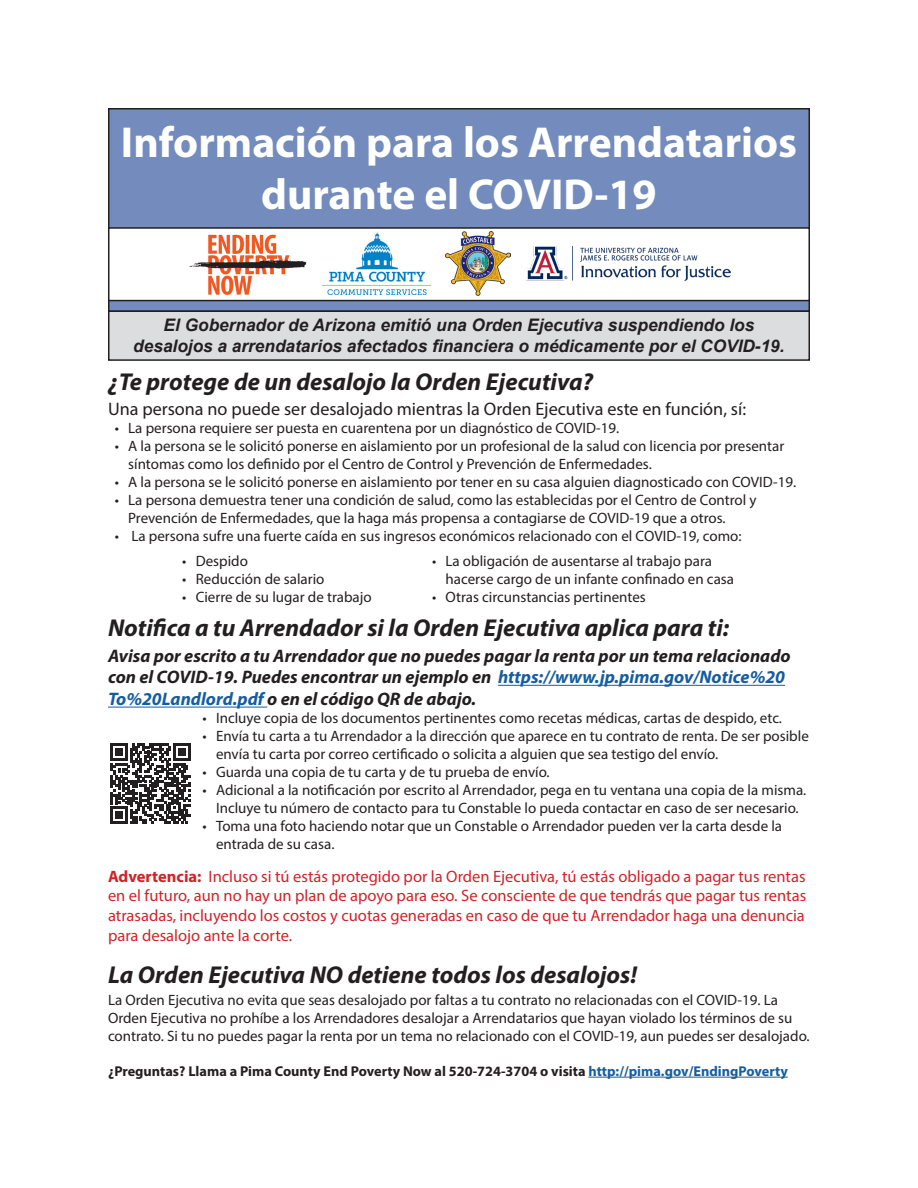
<style>
.page{position:relative;width:918px;height:1188px;background:#fff}
.page>*{position:absolute;margin:0;border:0;box-sizing:border-box;transform-origin:0 0}
.t1{font:700 43.5px/52.2px "Myriad Pro";color:#fff;text-align:center}
.t2{font:italic 700 24.45px "Myriad Pro";color:#231f20}
.t3{font:italic 700 18.15px/21.8px "Myriad Pro";color:#231f20}
.t4{font:18.15px "Myriad Pro";color:#231f20}
.t5{font:italic 700 17.25px/20.7px "Arial";color:#231f20;text-align:center}
.t6{font:16.5px/19.8px "Myriad Pro";color:#d1232a;text-align:justify}
.t7{font:15px/18px "Myriad Pro";color:#231f20}
.t8{font:700 14.25px "Myriad Pro";color:#231f20}
.s1{color:#175d9e}
.s2{font-weight:700}
</style>
<div class="page">
<div style="left:109px;top:109px;width:700px;height:202px;background:#738cbd"></div>
<div style="left:108px;top:108px;width:702px;height:204px;border:2px solid #231f20"></div>
<div style="left:109px;top:311px;width:700px;height:49px;background:#dcdddf"></div>
<div style="left:108px;top:310px;width:702px;height:51px;border:2px solid #231f20"></div>
<hr style="left:498px;top:685px;width:287px;height:1px;background:#175d9e">
<hr style="left:108px;top:707px;width:159px;height:1px;background:#175d9e">
<hr style="left:588px;top:1077px;width:200px;height:1px;background:#175d9e">
<div style="left:109px;top:228px;width:700px;height:73px;background:#fff"></div>
<div style="left:108px;top:227px;width:702px;height:74px;border:2px solid #231f20"></div>
<svg style="left:111px;top:744px;width:80px;height:80px"></svg>
<img style="left:526px;top:246px;width:204px;height:35px">
<svg style="left:328px;top:294px;width:99px;height:1px"></svg>
<img style="left:323px;top:231px;width:108px;height:63px">
<img style="left:446px;top:232px;width:64px;height:64px">
<img style="left:189px;top:234px;width:118px;height:61px">
<p class="t1" style="left:121px;top:115px;width:678px">Información para los Arrendatarios durante el COVID-19</p>
<p class="t5" style="left:133px;top:316px;width:653px">El Gobernador de Arizona emitió una Orden Ejecutiva suspendiendo los desalojos a arrendatarios afectados financiera o médicamente por el COVID-19.</p>
<p class="t2" style="left:108px;top:366px;width:487px">¿Te protege de un desalojo la Orden Ejecutiva?</p>
<p class="t4" style="left:108px;top:398px;width:640px">Una persona no puede ser desalojado mientras la Orden Ejecutiva este en función, sí:</p>
<p class="t7" style="left:115px;top:419px;width:506px">• La persona requiere ser puesta en cuarentena por un diagnóstico de COVID-19.</p>
<p class="t7" style="left:128px;top:437px;width:658px;text-indent:-14px">• A la persona se le solicitó ponerse en aislamiento por un profesional de la salud con licencia por presentar síntomas como los definido por el Centro de Control y Prevención de Enfermedades.</p>
<p class="t7" style="left:115px;top:473px;width:683px">• A la persona se le solicitó ponerse en aislamiento por tener en su casa alguien diagnosticado con COVID-19.</p>
<p class="t7" style="left:128px;top:491px;width:630px;text-indent:-14px">• La persona demuestra tener una condición de salud, como las establecidas por el Centro de Control y<br>Prevención de Enfermedades, que la haga más propensa a contagiarse de COVID-19 que a otros.</p>
<p class="t7" style="left:115px;top:527px;width:628px">• La persona sufre una fuerte caída en sus ingresos económicos relacionado con el COVID-19, como:</p>
<p class="t7" style="left:182px;top:552px;width:67px">• Despido</p>
<p class="t7" style="left:182px;top:570px;width:144px">• Reducción de salario</p>
<p class="t7" style="left:182px;top:588px;width:191px">• Cierre de su lugar de trabajo</p>
<p class="t7" style="left:446px;top:552px;width:290px;text-indent:-14px">• La obligación de ausentarse al trabajo para hacerse cargo de un infante confinado en casa</p>
<p class="t7" style="left:432px;top:588px;width:215px">• Otras circunstancias pertinentes</p>
<p class="t2" style="left:108px;top:612px;width:623px">Notifica a tu Arrendador si la Orden Ejecutiva aplica para ti:</p>
<p class="t3" style="left:108px;top:644px;width:684px">Avisa por escrito a tu Arrendador que no puedes pagar la renta por un tema relacionado con el COVID-19. Puedes encontrar un ejemplo en <span class="s1">https://www.jp.pima.gov/Notice%20<br>To%20Landlord.pdf</span> o en el código QR de abajo.</p>
<p class="t7" style="left:202px;top:709px;width:581px">• Incluye copia de los documentos pertinentes como recetas médicas, cartas de despido, etc.</p>
<p class="t7" style="left:216px;top:727px;width:594px;text-indent:-14px">• Envía tu carta a tu Arrendador a la dirección que aparece en tu contrato de renta. De ser posible envía tu carta por correo certificado o solicita a alguien que sea testigo del envío.</p>
<p class="t7" style="left:202px;top:763px;width:349px">• Guarda una copia de tu carta y de tu prueba de envío.</p>
<p class="t7" style="left:202px;top:781px;width:605px;text-align:center">• Adicional a la notificación por escrito al Arrendador, pega en tu ventana una copia de la misma.<br>Incluye tu número de contacto para tu Constable lo pueda contactar en caso de ser necesario.</p>
<p class="t7" style="left:216px;top:817px;width:568px;text-indent:-14px">• Toma una foto haciendo notar que un Constable o Arrendador pueden ver la carta desde la entrada de su casa.</p>
<p class="t6" style="left:108px;top:866px;width:700px"><span class="s2">Advertencia:</span> Incluso si tú estás protegido por la Orden Ejecutiva, tú estás obligado a pagar tus rentas en el futuro, aun no hay un plan de apoyo para eso. Se consciente de que tendrás que pagar tus rentas atrasadas, incluyendo los costos y cuotas generadas en caso de que tu Arrendador haga una denuncia para desalojo ante la corte.</p>
<p class="t2" style="left:108px;top:959px;width:531px">La Orden Ejecutiva NO detiene todos los desalojos!</p>
<p class="t7" style="left:108px;top:990px;width:703px">La Orden Ejecutiva no evita que seas desalojado por faltas a tu contrato no relacionadas con el COVID-19. La<br>Orden Ejecutiva no prohíbe a los Arrendadores desalojar a Arrendatarios que hayan violado los términos de su contrato. Si tu no puedes pagar la renta por un tema no relacionado con el COVID-19, aun puedes ser desalojado.</p>
<p class="t8" style="left:108px;top:1062px;width:681px">¿Preguntas? Llama a Pima County End Poverty Now al 520-724-3704 o visita <span class="s1">http://pima.gov/EndingPoverty</span></p>
</div>
